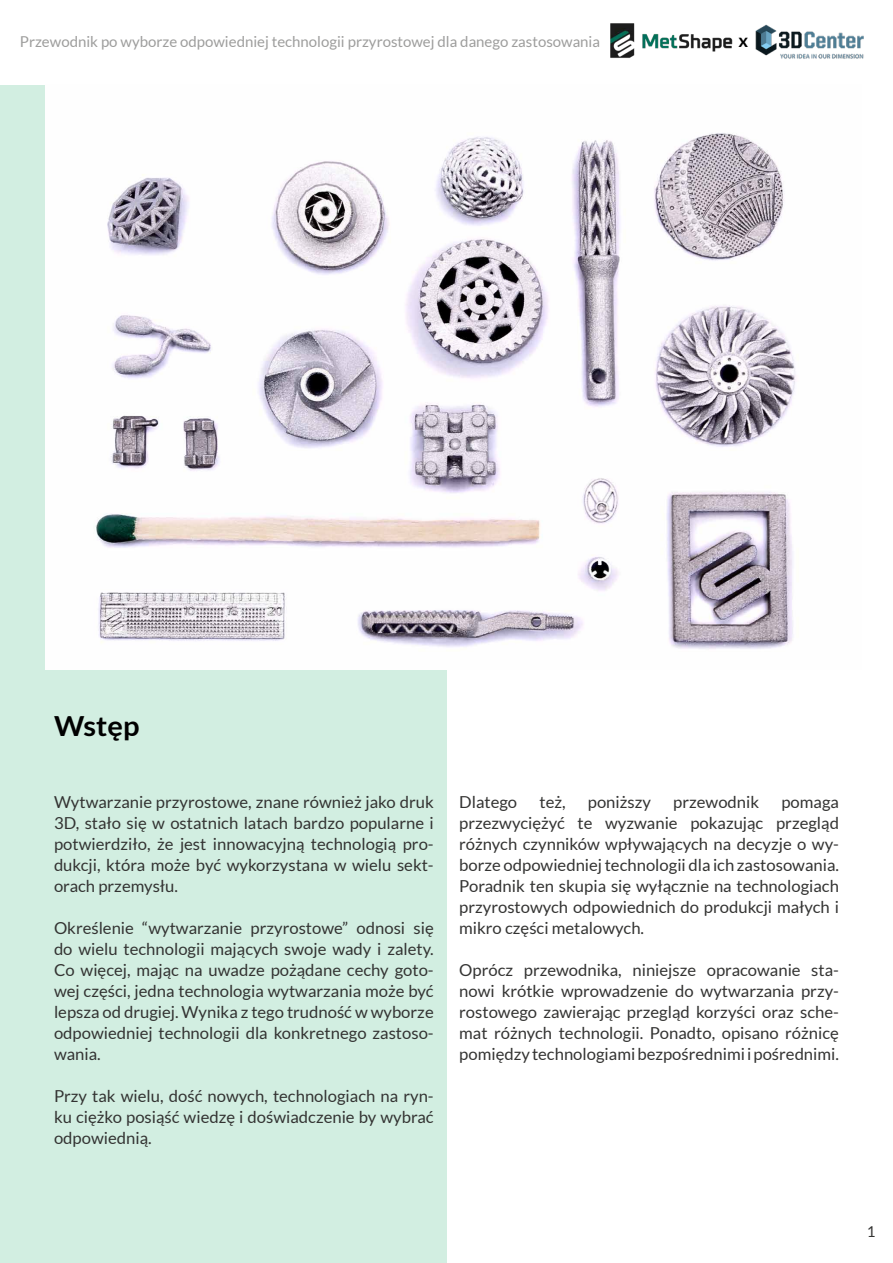
<style>
.page{position:relative;width:893px;height:1263px;background:#fff}
.page>*{position:absolute;margin:0;border:0;box-sizing:border-box;transform-origin:0 0}
.t1{font:700 27.75px "Lato";color:#000;scale:1.05 1}
.t2{font:700 18px "Lato";color:#000}
.t3{font:16.5px/21px "Lato";color:#333332;text-align:justify}
.t4{font:15px "Lato";color:#9d9d9c}
.t5{font:15px "Lato";color:#333332}
</style>
<div class="page">
<img style="left:610px;top:23px;width:123px;height:35px">
<img style="left:755px;top:24px;width:109px;height:35px">
<div style="left:0;top:85px;width:446px;height:1178px;background:#d2eee1"></div>
<img style="left:45px;top:85px;width:751px;height:584px">
<p class="t4" style="left:20px;top:33px;width:582px">Przewodnik po wyborze odpowiedniej technologii przyrostowej dla danego zastosowania</p>
<p class="t2" style="left:738px;top:30px;width:11px">x</p>
<h1 class="t1" style="left:54px;top:710px;width:83px">Wstęp</h1>
<p class="t3" style="left:54px;top:791px;width:381px">Wytwarzanie przyrostowe, znane również jako druk 3D, stało się w ostatnich latach bardzo popularne i potwierdziło, że jest innowacyjną technologią pro&shy;dukcji, która może być wykorzystana w wielu sekt&shy;orach przemysłu.</p>
<p class="t3" style="left:54px;top:917px;width:381px">Określenie “wytwarzanie przyrostowe” odnosi się do wielu technologii mających swoje wady i zalety.<br>Co więcej, mając na uwadze pożądane cechy goto&shy;wej części, jedna technologia wytwarzania może być lepsza od drugiej. Wynika z tego trudność w wyborze odpowiedniej technologii dla konkretnego zastoso&shy;wania.</p>
<p class="t3" style="left:54px;top:1085px;width:381px">Przy tak wielu, dość nowych, technologiach na ryn&shy;ku ciężko posiąść wiedzę i doświadczenie by wybrać odpowiednią.</p>
<p class="t3" style="left:459px;top:791px;width:59px">Dlatego</p>
<p class="t3" style="left:539px;top:791px;width:28px">też,</p>
<p class="t3" style="left:588px;top:791px;width:65px">poniższy</p>
<p class="t3" style="left:673px;top:791px;width:87px">przewodnik</p>
<p class="t3" style="left:459px;top:791px;width:381px;text-indent:322px">pomaga przezwyciężyć te wyzwanie pokazując przegląd różnych czynników wpływających na decyzje o wy&shy;borze odpowiedniej technologii dla ich zastosowania.<br>Poradnik ten skupia się wyłącznie na technologiach przyrostowych odpowiednich do produkcji małych i mikro części metalowych.</p>
<p class="t3" style="left:459px;top:959px;width:381px">Oprócz przewodnika, niniejsze opracowanie sta&shy;nowi krótkie wprowadzenie do wytwarzania przy&shy;rostowego zawierając przegląd korzyści oraz sche&shy;mat różnych technologii. Ponadto, opisano różnicę pomiędzy technologiami bezpośrednimi i pośrednimi.</p>
<p class="t5" style="left:867px;top:1223px;width:10px">1</p>
</div>
